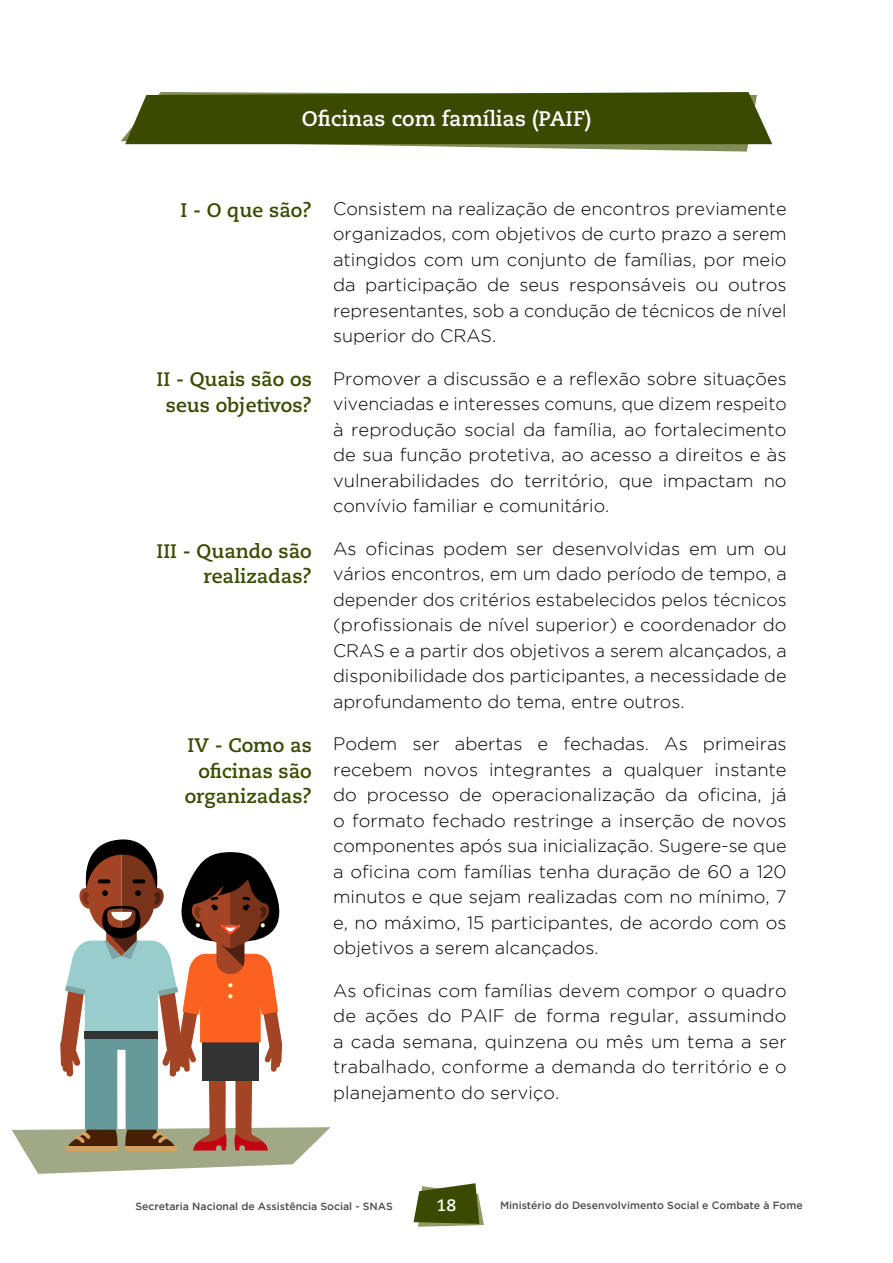
<style>
.page{position:relative;width:893px;height:1263px;background:#fff}
.page>*{position:absolute;margin:0;border:0;box-sizing:border-box;transform-origin:0 0}
.t1{font:700 21px "Caecilia LT Std";color:#fff}
.t2{font:700 19.5px/25.5px "Caecilia LT Std";color:#3a4a00;text-align:right}
.t3{font:300 18px/25.5px "Gotham";color:#000;text-align:justify}
.t4{font:700 16.5px "Caecilia LT Std";color:#fff}
.t5{font:500 10.5px "Gotham";color:#4d4d4f}
</style>
<div class="page">
<svg style="left:414px;top:1183px;width:70px;height:44px"></svg>
<svg style="left:121px;top:92px;width:651px;height:60px;background:#586526"></svg>
<svg style="left:12px;top:839px;width:319px;height:335px"></svg>
<p class="t1" style="left:302px;top:106px;width:291px">Oficinas com famílias (PAIF)</p>
<p class="t2" style="left:180px;top:197px;width:133px">I - O que são?</p>
<p class="t2" style="left:156px;top:367px;width:157px;text-align:center">II - Quais são os seus objetivos?</p>
<p class="t2" style="left:156px;top:538px;width:157px">III - Quando são realizadas?</p>
<p class="t2" style="left:185px;top:733px;width:129px">IV - Como as oficinas são organizadas?</p>
<p class="t3" style="left:333px;top:195px;width:455px">Consistem na realização de encontros previamente organizados, com objetivos de curto prazo a serem atingidos com um conjunto de famílias, por meio da participação de seus responsáveis ou outros representantes, sob a condução de técnicos de nível superior do CRAS.</p>
<p class="t3" style="left:333px;top:365px;width:455px">Promover a discussão e a reflexão sobre situações vivenciadas e interesses comuns, que dizem respeito à reprodução social da família, ao fortalecimento de sua função protetiva, ao acesso a direitos e às vulnerabilidades do território, que impactam no convívio familiar e comunitário.</p>
<p class="t3" style="left:333px;top:535px;width:455px">As oficinas podem ser desenvolvidas em um ou vários encontros, em um dado período de tempo, a depender dos critérios estabelecidos pelos técnicos (profissionais de nível superior) e coordenador do CRAS e a partir dos objetivos a serem alcançados, a disponibilidade dos participantes, a necessidade de aprofundamento do tema, entre outros.</p>
<p class="t3" style="left:333px;top:731px;width:455px">Podem ser abertas e fechadas. As primeiras recebem novos integrantes a qualquer instante do processo de operacionalização da oficina, já o formato fechado restringe a inserção de novos componentes após sua inicialização. Sugere-se que a oficina com famílias tenha duração de 60 a 120 minutos e que sejam realizadas com no mínimo, 7 e, no máximo, 15 participantes, de acordo com os objetivos a serem alcançados.</p>
<p class="t3" style="left:333px;top:977px;width:455px">As oficinas com famílias devem compor o quadro de ações do PAIF de forma regular, assumindo a cada semana, quinzena ou mês um tema a ser trabalhado, conforme a demanda do território e o planejamento do serviço.</p>
<p class="t5" style="left:135px;top:1200px;width:259px">Secretaria Nacional de Assistência Social - SNAS</p>
<p class="t4" style="left:437px;top:1196px;width:21px">18</p>
<p class="t5" style="left:500px;top:1199px;width:304px">Ministério do Desenvolvimento Social e Combate à Fome</p>
</div>
